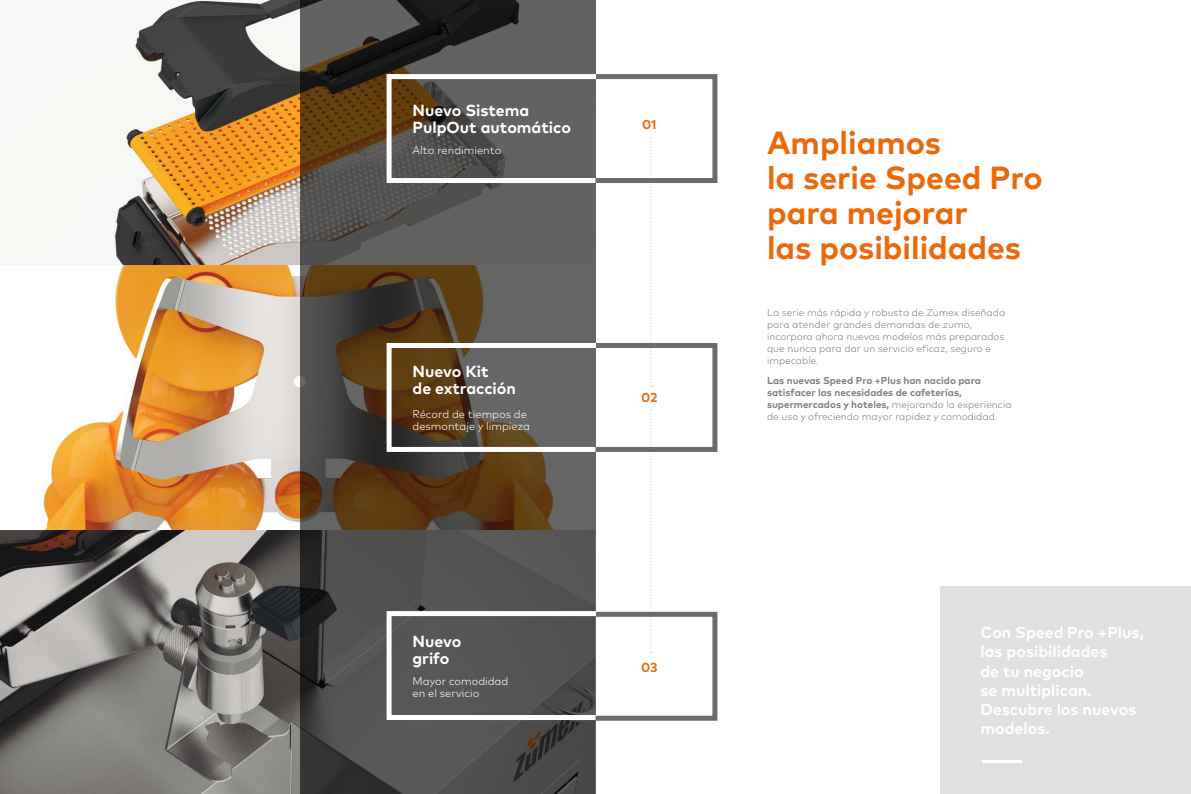
<style>
.page{position:relative;width:1191px;height:794px;background:#fff}
.page>*{position:absolute;margin:0;border:0;box-sizing:border-box;transform-origin:0 0}
.t1{font:700 32px/35px "Mark Pro";color:#eb690b}
.t2{font:700 16px/19.2px "Mark Pro";color:#fff}
.t3{font:700 13px "Mark Pro";color:#eb690b}
.t4{font:300 11px/12px "Mark Pro";color:#fff}
.t5{font:300 10px/12px "Mark Pro";color:#818182}
.t6{font:700 10px/12px "Mark Pro";color:#818182}
.s1{font-weight:300}
</style>
<div class="page">
<img style="left:0;top:0;width:300px;height:794px">
<svg style="left:300px;top:0;width:295px;height:794px;background:#4b453e"></svg>
<svg style="left:384px;top:72px;width:334px;height:651px"></svg>
<div style="left:940px;top:587px;width:251px;height:207px;background:#e2e0e0"></div>
<hr style="left:982px;top:760px;width:40px;height:3px;background:#fff">
<h2 class="t2" style="left:412px;top:100px;width:160px;line-height:17px">Nuevo Sistema<br>PulpOut automático</h2>
<p class="t4" style="left:412px;top:143px;width:90px">Alto rendimiento</p>
<h3 class="t3" style="left:642px;top:115px;width:16px">01</h3>
<h2 class="t2" style="left:412px;top:362px;width:105px;line-height:17px">Nuevo Kit<br>de extracción</h2>
<p class="t4" style="left:412px;top:407px;width:119px">Récord de tiempos de desmontaje y limpieza</p>
<h2 class="t2" style="left:412px;top:631px;width:50px;line-height:17px">Nuevo grifo</h2>
<p class="t4" style="left:412px;top:674px;width:97px">Mayor comodidad en el servicio</p>
<h3 class="t3" style="left:641px;top:387px;width:18px">02</h3>
<h3 class="t3" style="left:641px;top:657px;width:18px">03</h3>
<h1 class="t1" style="left:767px;top:122px;width:277px">Ampliamos<br>la serie Speed Pro para mejorar<br>las posibilidades</h1>
<p class="t5" style="left:767px;top:305px;width:240px">La serie más rápida y robusta de Zumex diseñada para atender grandes demandas de zumo, incorpora ahora nuevos modelos más preparados que nunca para dar un servicio eficaz, seguro e impecable.</p>
<p class="t6" style="left:767px;top:374px;width:246px">Las nuevas Speed Pro +Plus han nacido para satisfacer las necesidades de cafeterías, supermercados y hoteles, <span class="s1">mejorando la experiencia de uso y ofreciendo mayor rapidez y comodidad.</span></p>
<h2 class="t2" style="left:980px;top:621px;width:165px">Con Speed Pro +Plus, las posibilidades<br>de tu negocio<br>se multiplican.<br>Descubre los nuevos modelos.</h2>
</div>
